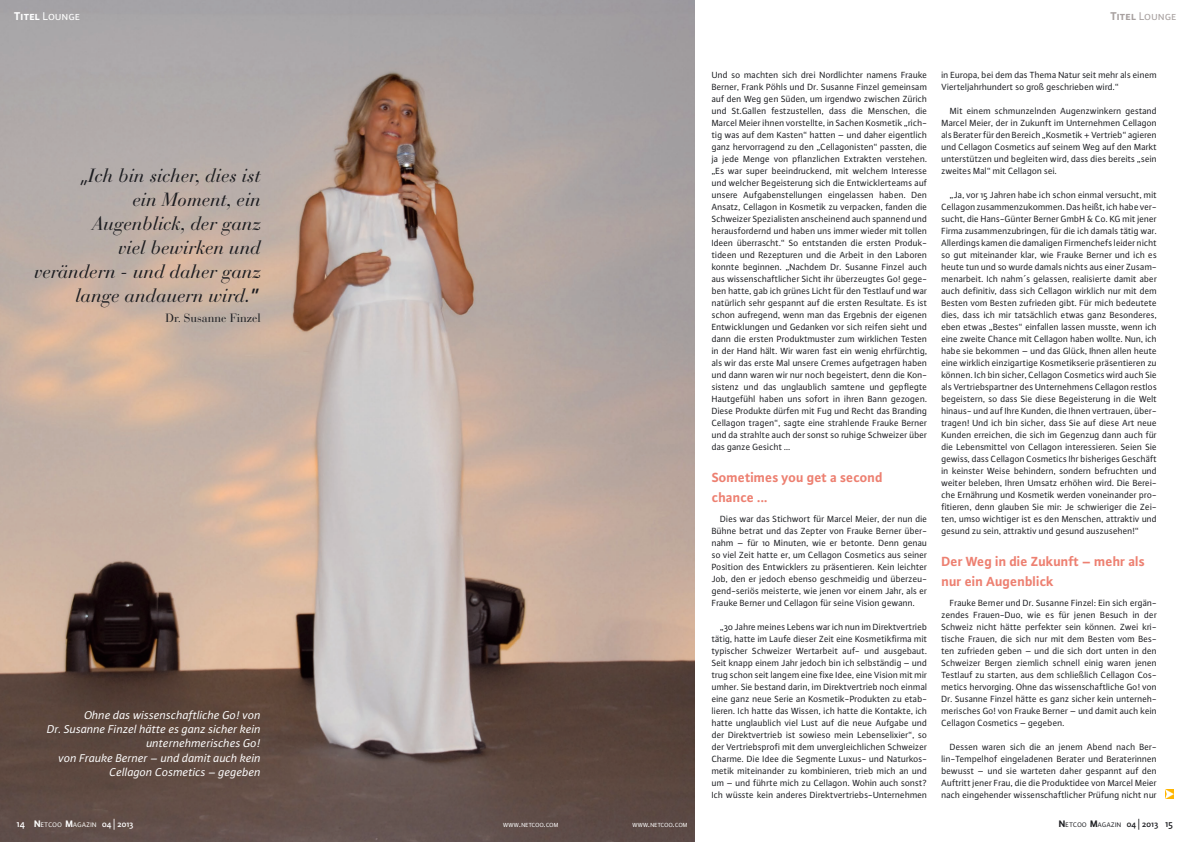
<style>
.page{position:relative;width:1191px;height:842px;background:#fff}
.page>*{position:absolute;margin:0;border:0;box-sizing:border-box;transform-origin:0 0}
.t1{font:italic 19px/24px "Bauer Bodoni Std";letter-spacing:-.005em;color:#1b1c20;text-align:right}
.t2{font:700 14px/20px "Plus Sans";color:#ed8071}
.t3{font:italic 12px/14.4px "Plus Sans Normal";letter-spacing:-.005em;color:#fff;text-align:right}
.t4{font:12px "Bauer Bodoni Std";letter-spacing:-.005em;color:#1b1c20}
.t5{font:12px "Plus Sans Normal SC";color:#fff}
.t6{font:12px "Plus Sans Normal SC";color:#a8a1a0}
.t7{font:9.5px/12px "Plus Sans Normal";letter-spacing:-.005em;color:#1b1c20;text-align:justify}
.t8{font:7px "Plus Sans Normal";letter-spacing:.03em;color:#fff}
.t9{font:7px "Plus Sans Normal";letter-spacing:.03em;color:#1b1c20}
.t10{font:6.3px "Plus Sans Normal";color:#fff}
.s1{font-family:"Plus Sans Bold SC"}
.s2{font-family:"Futura Std";font-style:normal}
.s3{font-family:"Frutiger LT";font-style:normal}
.s4{font-family:"Plus Sans";font-weight:500;font-size:10px}
.s5{font-family:"Plus Sans";font-weight:700;font-size:10px}
.s6{font-family:"Plus Sans";font-weight:500;font-size:9px}
.s7{font-family:"Arial";font-size:9px}
.s8{font-size:9px}
</style>
<div class="page">
<img style="left:0;top:0;width:694px;height:842px">
<svg style="left:1165px;top:790px;width:8px;height:8px"></svg>
<p class="t5" style="left:14px;top:9px;width:68px"><span class="s1">Titel</span> Lounge</p>
<p class="t6" style="left:1110px;top:9px;width:68px"><span class="s1">Titel</span> Lounge</p>
<h1 class="t1" style="left:34px;top:163px;width:228px"><span class="s2">„</span>Ich bin sicher, dies ist<br>ein Moment, ein<br>Augenblick, der ganz<br>viel bewirken und verändern - und daher ganz lange andauern wird.<span class="s3">”</span></h1>
<p class="t4" style="left:165px;top:310px;width:97px">Dr. Susanne Finzel</p>
<p class="t3" style="left:47px;top:707px;width:215px">Ohne das wissenschaftliche Go! von<br>Dr. Susanne Finzel hätte es ganz sicher kein unternehmerisches Go!<br>von Frauke Berner – und damit auch kein Cellagon Cosmetics – gegeben</p>
<p class="t7" style="left:711px;top:69px;width:217px">Und so machten sich drei Nordlichter namens Frauke Berner, Frank Pöhls und Dr. Susanne Finzel gemeinsam auf den Weg gen Süden, um irgendwo zwischen Zürich und St.Gallen festzustellen, dass die Menschen, die Marcel Meier ihnen vorstellte, in Sachen Kosmetik „rich&shy;tig was auf dem Kasten“ hatten – und daher eigentlich ganz hervorragend zu den „Cellagonisten“ passten, die ja jede Menge von pflanzlichen Extrakten verstehen. „Es war super beeindruckend, mit welchem Interesse und welcher Begeisterung sich die Entwicklerteams auf unsere Aufgabenstellungen eingelassen haben. Den Ansatz, Cellagon in Kosmetik zu verpacken, fanden die Schweizer Spezialisten anscheinend auch spannend und herausfordernd und haben uns immer wieder mit tollen Ideen überrascht.“ So entstanden die ersten Produk&shy;tideen und Rezepturen und die Arbeit in den Laboren konnte beginnen. „Nachdem Dr. Susanne Finzel auch aus wissenschaftlicher Sicht ihr überzeugtes Go! gege&shy;ben hatte, gab ich grünes Licht für den Testlauf und war natürlich sehr gespannt auf die ersten Resultate. Es ist schon aufregend, wenn man das Ergebnis der eigenen Entwicklungen und Gedanken vor sich reifen sieht und dann die ersten Produktmuster zum wirklichen Testen in der Hand hält. Wir waren fast ein wenig ehrfürchtig, als wir das erste Mal unsere Cremes aufgetragen haben und dann waren wir nur noch begeistert, denn die Kon&shy;sistenz und das unglaublich samtene und gepflegte Hautgefühl haben uns sofort in ihren Bann gezogen.<br>Diese Produkte dürfen mit Fug und Recht das Branding Cellagon tragen“, sagte eine strahlende Frauke Berner und da strahlte auch der sonst so ruhige Schweizer über das ganze Gesicht …</p>
<h2 class="t2" style="left:711px;top:467px;width:172px">Sometimes you get a second chance ...</h2>
<p class="t7" style="left:711px;top:513px;width:217px;text-indent:9px">Dies war das Stichwort für Marcel Meier, der nun die Bühne betrat und das Zepter von Frauke Berner über&shy;nahm – für 10 Minuten, wie er betonte. Denn genau so viel Zeit hatte er, um Cellagon Cosmetics aus seiner Position des Entwicklers zu präsentieren. Kein leichter Job, den er jedoch ebenso geschmeidig und überzeu&shy;gend-seriös meisterte, wie jenen vor einem Jahr, als er Frauke Berner und Cellagon für seine Vision gewann.</p>
<p class="t7" style="left:711px;top:621px;width:217px;text-indent:9px">„30 Jahre meines Lebens war ich nun im Direktvertrieb tätig, hatte im Laufe dieser Zeit eine Kosmetikfirma mit typischer Schweizer Wertarbeit auf- und ausgebaut.<br>Seit knapp einem Jahr jedoch bin ich selbständig – und trug schon seit langem eine fixe Idee, eine Vision mit mir umher. Sie bestand darin, im Direktvertrieb noch einmal eine ganz neue Serie an Kosmetik-Produkten zu etab&shy;lieren. Ich hatte das Wissen, ich hatte die Kontakte, ich hatte unglaublich viel Lust auf die neue Aufgabe und der Direktvertrieb ist sowieso mein Lebenselixier“, so der Vertriebsprofi mit dem unvergleichlichen Schweizer Charme. Die Idee die Segmente Luxus- und Naturkos&shy;metik miteinander zu kombinieren, trieb mich an und um – und führte mich zu Cellagon. Wohin auch sonst?<br>Ich wüsste kein anderes Direktvertriebs-Unternehmen</p>
<p class="t7" style="left:941px;top:69px;width:217px">in Europa, bei dem das Thema Natur seit mehr als einem<br>Vierteljahrhundert so groß geschrieben wird.“</p>
<p class="t7" style="left:941px;top:105px;width:217px;text-indent:9px">Mit einem schmunzelnden Augenzwinkern gestand Marcel Meier, der in Zukunft im Unternehmen Cellagon als Berater für den Bereich „Kosmetik + Vertrieb“ agieren und Cellagon Cosmetics auf seinem Weg auf den Markt unterstützen und begleiten wird, dass dies bereits „sein zweites Mal“ mit Cellagon sei.</p>
<p class="t7" style="left:941px;top:189px;width:217px;text-indent:9px">„Ja, vor 15 Jahren habe ich schon einmal versucht, mit Cellagon zusammenzukommen. Das heißt, ich habe ver&shy;sucht, die Hans-Günter Berner GmbH &amp; Co. KG mit jener Firma zusammenzubringen, für die ich damals tätig war.<br>Allerdings kamen die damaligen Firmenchefs leider nicht so gut miteinander klar, wie Frauke Berner und ich es heute tun und so wurde damals nichts aus einer Zusam&shy;menarbeit. Ich nahm´s gelassen, realisierte damit aber auch definitiv, dass sich Cellagon wirklich nur mit dem Besten vom Besten zufrieden gibt. Für mich bedeutete dies, dass ich mir tatsächlich etwas ganz Besonderes, eben etwas „Bestes“ einfallen lassen musste, wenn ich eine zweite Chance mit Cellagon haben wollte. Nun, ich habe sie bekommen – und das Glück, Ihnen allen heute eine wirklich einzigartige Kosmetikserie präsentieren zu können. Ich bin sicher, Cellagon Cosmetics wird auch Sie als Vertriebspartner des Unternehmens Cellagon restlos begeistern, so dass Sie diese Begeisterung in die Welt hinaus- und auf Ihre Kunden, die Ihnen vertrauen, über&shy;tragen! Und ich bin sicher, dass Sie auf diese Art neue Kunden erreichen, die sich im Gegenzug dann auch für die Lebensmittel von Cellagon interessieren. Seien Sie gewiss, dass Cellagon Cosmetics Ihr bisheriges Geschäft in keinster Weise behindern, sondern befruchten und weiter beleben, Ihren Umsatz erhöhen wird. Die Berei&shy;che Ernährung und Kosmetik werden voneinander pro&shy;fitieren, denn glauben Sie mir: Je schwieriger die Zei&shy;ten, umso wichtiger ist es den Menschen, attraktiv und gesund zu sein, attraktiv und gesund auszusehen!“</p>
<h2 class="t2" style="left:941px;top:551px;width:205px">Der Weg in die Zukunft – mehr als nur ein Augenblick</h2>
<p class="t7" style="left:941px;top:597px;width:217px;text-indent:9px">Frauke Berner und Dr. Susanne Finzel: Ein sich ergän&shy;zendes Frauen-Duo, wie es für jenen Besuch in der Schweiz nicht hätte perfekter sein können. Zwei kri&shy;tische Frauen, die sich nur mit dem Besten vom Bes&shy;ten zufrieden geben – und die sich dort unten in den Schweizer Bergen ziemlich schnell einig waren jenen Testlauf zu starten, aus dem schließlich Cellagon Cos&shy;metics hervorging. Ohne das wissenschaftliche Go! von Dr. Susanne Finzel hätte es ganz sicher kein unterneh&shy;merisches Go! von Frauke Berner – und damit auch kein Cellagon Cosmetics – gegeben.</p>
<p class="t7" style="left:941px;top:741px;width:217px;text-indent:9px">Dessen waren sich die an jenem Abend nach Ber&shy;lin-Tempelhof eingeladenen Berater und Beraterinnen bewusst – und sie warteten daher gespannt auf den Auftritt jener Frau, die die Produktidee von Marcel Meier nach eingehender wissenschaftlicher Prüfung nicht nur</p>
<p class="t8" style="left:17px;top:820px;width:118px"><span class="s4">14</span> <span class="s5">N</span>ETCOO <span class="s5">M</span>AGAZIN <span class="s6">04</span><span class="s7">│</span><span class="s6">2013</span></p>
<p class="t10" style="left:503px;top:821px;width:57px">WWW<span class="s8">.</span>NETCOO<span class="s8">.</span>COM</p>
<p class="t10" style="left:632px;top:821px;width:57px">WWW<span class="s8">.</span>NETCOO<span class="s8">.</span>COM</p>
<p class="t9" style="left:1058px;top:820px;width:116px"><span class="s5">N</span>ETCOO <span class="s5">M</span>AGAZIN <span class="s6">04</span><span class="s7">│</span><span class="s6">2013</span> <span class="s4">15</span></p>
</div>
